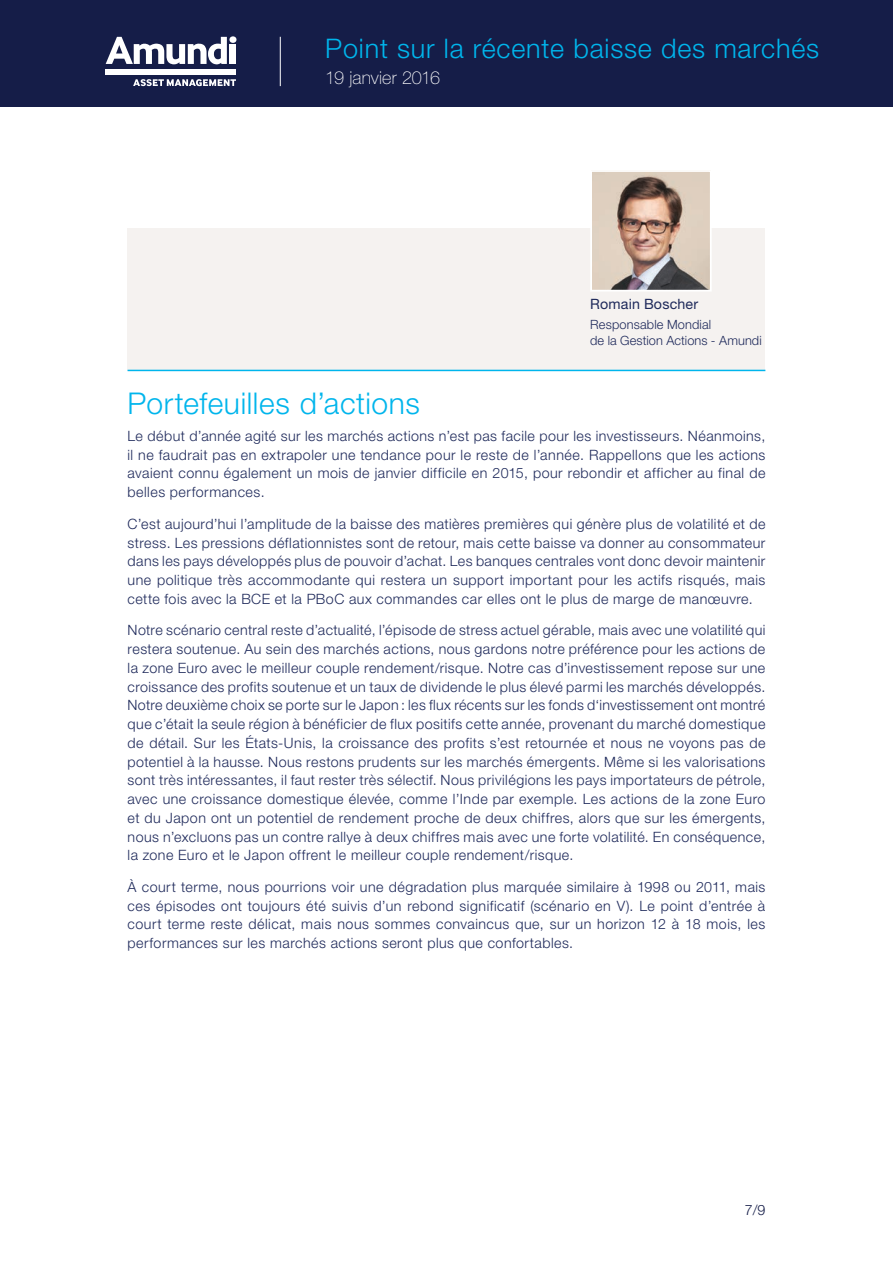
<style>
.page{position:relative;width:893px;height:1263px;background:#fff}
.page>*{position:absolute;margin:0;border:0;box-sizing:border-box;transform-origin:0 0}
.t1{font:300 30px "Helvetica Neue LT Std";letter-spacing:.02em;color:#00b5ec}
.t2{font:300 27px "Helvetica Neue LT Std";letter-spacing:.03em;color:#00b5ec}
.t3{font:100 18px "Helvetica Neue LT Std";color:#fff}
.t4{font:300 14.25px/18.8px "Helvetica Neue LT Std";letter-spacing:.035em;color:#1f2a5b;text-align:justify}
.t5{font:14.25px "Helvetica Neue LT Std";letter-spacing:.015em;color:#1f2a5b}
.t6{font:300 14.25px "Helvetica Neue LT Std";color:#151d48}
.t7{font:300 12.75px/15.8px "Helvetica Neue LT Std";letter-spacing:.01em;color:#1f2a5b}
</style>
<div class="page">
<div style="left:0;top:0;width:893px;height:106px;background:#151d48"></div>
<svg style="left:106px;top:37px;width:121px;height:27px"></svg>
<div style="left:229px;top:36px;width:7px;height:7px;background:#fff;border-radius:50%"></div>
<div style="left:230px;top:44px;width:6px;height:20px;background:#fff"></div>
<div style="left:106px;top:69px;width:130px;height:5px;background:#fff"></div>
<svg style="left:133px;top:79px;width:103px;height:8px"></svg>
<hr style="left:280px;top:37px;width:1px;height:49px;background:#fff">
<div style="left:128px;top:229px;width:637px;height:142px;background:#f5f2f0"></div>
<img style="left:593px;top:173px;width:116px;height:116px">
<div style="left:590px;top:170px;width:122px;height:122px;border:2px solid #fff"></div>
<hr style="left:128px;top:370px;width:637px;height:1px;background:#00b5ec">
<h2 class="t2" style="left:325px;top:32px;width:495px">Point sur la récente baisse des marchés</h2>
<p class="t3" style="left:325px;top:67px;width:116px">19 janvier 2016</p>
<p class="t5" style="left:590px;top:295px;width:110px">Romain Boscher</p>
<p class="t7" style="left:590px;top:316px;width:173px">Responsable Mondial<br>de la Gestion Actions - Amundi</p>
<h1 class="t1" style="left:128px;top:385px;width:294px">Portefeuilles d’actions</h1>
<p class="t4" style="left:128px;top:426px;width:639px">Le début d’année agité sur les marchés actions n’est pas facile pour les investisseurs. Néanmoins, il ne faudrait pas en extrapoler une tendance pour le reste de l’année. Rappellons que les actions avaient connu également un mois de janvier difficile en 2015, pour rebondir et afficher au final de belles performances.</p>
<p class="t4" style="left:128px;top:514px;width:639px">C’est aujourd’hui l’amplitude de la baisse des matières premières qui génère plus de volatilité et de stress. Les pressions déflationnistes sont de retour, mais cette baisse va donner au consommateur dans les pays développés plus de pouvoir d’achat. Les banques centrales vont donc devoir maintenir une politique très accommodante qui restera un support important pour les actifs risqués, mais cette fois avec la BCE et la PBoC aux commandes car elles ont le plus de marge de manœuvre.</p>
<p class="t4" style="left:128px;top:620px;width:639px">Notre scénario central reste d’actualité, l’épisode de stress actuel gérable, mais avec une volatilité qui restera soutenue. Au sein des marchés actions, nous gardons notre préférence pour les actions de la zone Euro avec le meilleur couple rendement/risque. Notre cas d’investissement repose sur une croissance des profits soutenue et un taux de dividende le plus élevé parmi les marchés développés.<br>Notre deuxième choix se porte sur le Japon : les flux récents sur les fonds d‘investissement ont montré que c’était la seule région à bénéficier de flux positifs cette année, provenant du marché domestique de détail. Sur les États-Unis, la croissance des profits s’est retournée et nous ne voyons pas de potentiel à la hausse. Nous restons prudents sur les marchés émergents. Même si les valorisations sont très intéressantes, il faut rester très sélectif. Nous privilégions les pays importateurs de pétrole, avec une croissance domestique élevée, comme l’Inde par exemple. Les actions de la zone Euro et du Japon ont un potentiel de rendement proche de deux chiffres, alors que sur les émergents, nous n’excluons pas un contre rallye à deux chiffres mais avec une forte volatilité. En conséquence, la zone Euro et le Japon offrent le meilleur couple rendement/risque.</p>
<p class="t4" style="left:128px;top:877px;width:639px">À court terme, nous pourrions voir une dégradation plus marquée similaire à 1998 ou 2011, mais ces épisodes ont toujours été suivis d’un rebond significatif (scénario en V). Le point d’entrée à court terme reste délicat, mais nous sommes convaincus que, sur un horizon 12 à 18 mois, les performances sur les marchés actions seront plus que confortables.</p>
<p class="t6" style="left:745px;top:1201px;width:22px">7/9</p>
</div>
